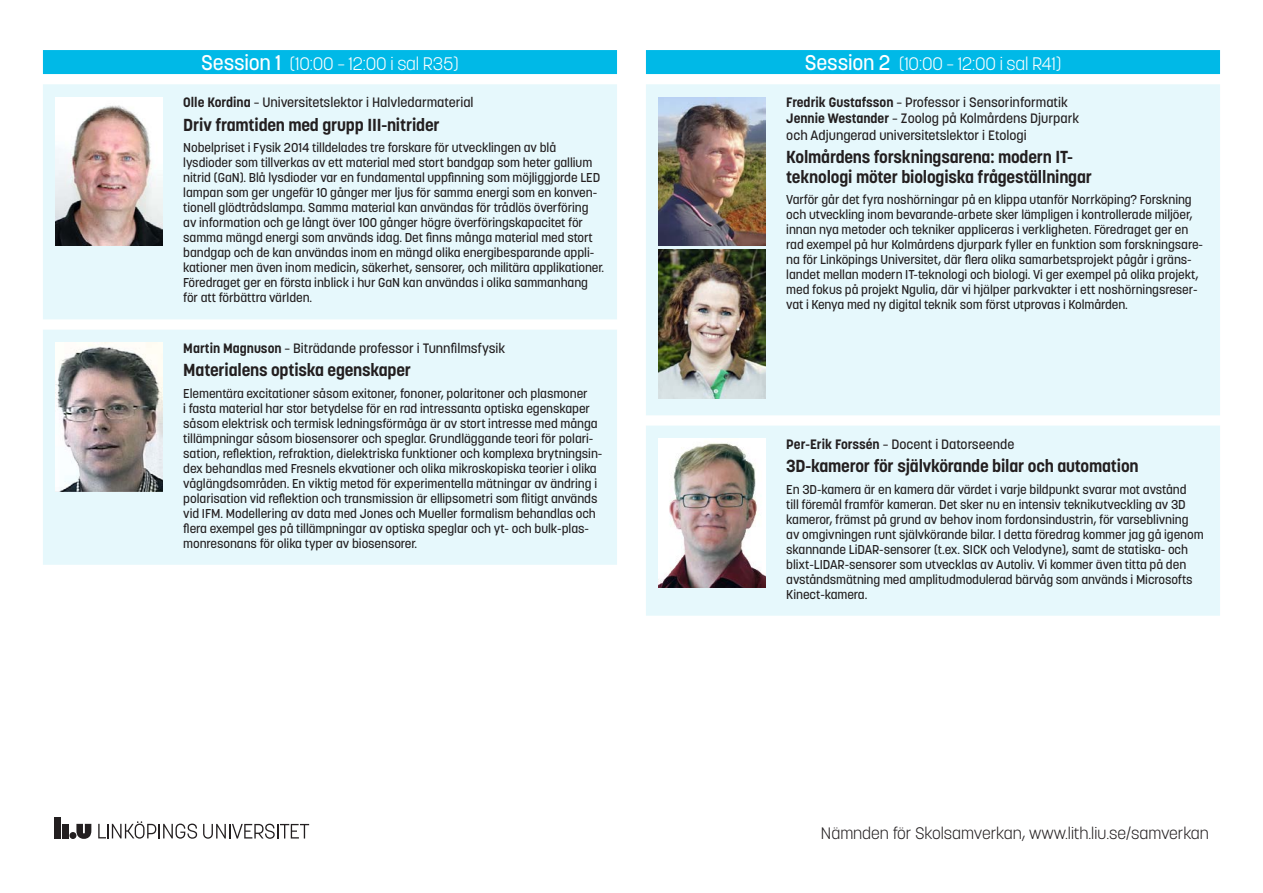
<style>
.page{position:relative;width:1263px;height:893px;background:#fff}
.page>*{position:absolute;margin:0;border:0;box-sizing:border-box;transform-origin:0 0}
.t1{font:300 18px "Korolev Li U";letter-spacing:-.01em;color:#fff}
.t2{font:700 17.25px/19.5px "Korolev Li U";letter-spacing:-.01em;color:#231f20}
.t3{font:300 16.5px "Korolev Li U";color:#231f20}
.t4{font:500 13.5px/16.2px "Korolev Li U";color:#231f20}
.t5{font:500 12.75px/15px "Korolev Li U";letter-spacing:-.005em;color:#231f20}
.s1{font-weight:500;font-size:21px}
.s2{font-weight:700}
</style>
<div class="page">
<div style="left:62px;top:824px;width:7px;height:14px;background:#231f20"></div>
<div style="left:54px;top:817px;width:7px;height:21px;background:#231f20"></div>
<div style="left:69px;top:832px;width:7px;height:7px;background:#231f20;border-radius:50%"></div>
<svg style="left:76px;top:824px;width:15px;height:15px"></svg>
<svg style="left:203px;top:824px;width:106px;height:15px"></svg>
<svg style="left:98px;top:821px;width:99px;height:18px"></svg>
<div style="left:43px;top:50px;width:574px;height:24px;background:#00b9e7"></div>
<div style="left:43px;top:84px;width:574px;height:235px;background:#e6f8fc"></div>
<img style="left:56px;top:97px;width:106px;height:149px">
<div style="left:43px;top:330px;width:574px;height:235px;background:#e6f8fc"></div>
<img style="left:56px;top:342px;width:106px;height:149px">
<div style="left:646px;top:50px;width:574px;height:24px;background:#00b9e7"></div>
<div style="left:646px;top:84px;width:574px;height:331px;background:#e6f8fc"></div>
<img style="left:659px;top:97px;width:106px;height:149px">
<img style="left:659px;top:249px;width:106px;height:149px">
<div style="left:646px;top:426px;width:574px;height:190px;background:#e6f8fc"></div>
<img style="left:659px;top:438px;width:106px;height:149px">
<h1 class="t1" style="left:201px;top:51px;width:259px"><span class="s1">Session 1</span> (10:00 – 12:00 i sal R35)</h1>
<p class="t4" style="left:183px;top:94px;width:292px"><span class="s2">Olle Kordina</span> – Universitetslektor i Halvledarmaterial</p>
<h2 class="t2" style="left:183px;top:115px;width:258px">Driv framtiden med grupp III-nitrider</h2>
<p class="t5" style="left:183px;top:140px;width:422px">Nobelpriset i Fysik 2014 tilldelades tre forskare för utvecklingen av blå lysdioder som tillverkas av ett material med stort bandgap som heter gallium nitrid (GaN). Blå lysdioder var en fundamental uppfinning som möjliggjorde LED lampan som ger ungefär 10 gånger mer ljus för samma energi som en konven&shy;tionell glödtrådslampa. Samma material kan användas för trådlös överföring av information och ge långt över 100 gånger högre överföringskapacitet för samma mängd energi som används idag. Det finns många material med stort bandgap och de kan användas inom en mängd olika energibesparande appli&shy;kationer men även inom medicin, säkerhet, sensorer, och militära applikationer.<br>Föredraget ger en första inblick i hur GaN kan användas i olika sammanhang för att förbättra världen.</p>
<p class="t4" style="left:183px;top:339px;width:324px"><span class="s2">Martin Magnuson</span> – Biträdande professor i Tunnfilmsfysik</p>
<h2 class="t2" style="left:183px;top:360px;width:229px">Materialens optiska egenskaper</h2>
<p class="t5" style="left:183px;top:385px;width:421px">Elementära excitationer såsom exitoner, fononer, polaritoner och plasmoner<br>i fasta material har stor betydelse för en rad intressanta optiska egenskaper såsom elektrisk och termisk ledningsförmåga är av stort intresse med många tillämpningar såsom biosensorer och speglar. Grundläggande teori för polari&shy;sation, reflektion, refraktion, dielektriska funktioner och komplexa brytningsin&shy;dex behandlas med Fresnels ekvationer och olika mikroskopiska teorier i olika våglängdsområden. En viktig metod för experimentella mätningar av ändring i polarisation vid reflektion och transmission är ellipsometri som flitigt används vid IFM. Modellering av data med Jones och Mueller formalism behandlas och flera exempel ges på tillämpningar av optiska speglar och yt- och bulk-plas&shy;monresonans för olika typer av biosensorer.</p>
<h1 class="t1" style="left:805px;top:51px;width:258px"><span class="s1">Session 2</span> (10:00 – 12:00 i sal R41)</h1>
<p class="t4" style="left:786px;top:94px;width:295px"><span class="s2">Fredrik Gustafsson</span> – Professor i Sensorinformatik<br><span class="s2">Jennie Westander</span> – Zoolog på Kolmårdens Djurpark och Adjungerad universitetslektor i Etologi</p>
<h2 class="t2" style="left:786px;top:147px;width:307px">Kolmårdens forskningsarena: modern IT&shy;teknologi möter biologiska frågeställningar</h2>
<p class="t5" style="left:786px;top:192px;width:418px">Varför går det fyra noshörningar på en klippa utanför Norrköping? Forskning och utveckling inom bevarande-arbete sker lämpligen i kontrollerade miljöer, innan nya metoder och tekniker appliceras i verkligheten. Föredraget ger en rad exempel på hur Kolmårdens djurpark fyller en funktion som forskningsare&shy;na för Linköpings Universitet, där flera olika samarbetsprojekt pågår i gräns&shy;landet mellan modern IT-teknologi och biologi. Vi ger exempel på olika projekt, med fokus på projekt Ngulia, där vi hjälper parkvakter i ett noshörningsreser&shy;vat i Kenya med ny digital teknik som först utprovas i Kolmården.</p>
<p class="t4" style="left:786px;top:435px;width:230px"><span class="s2">Per-Erik Forssén</span> – Docent i Datorseende</p>
<h2 class="t2" style="left:786px;top:456px;width:354px">3D-kameror för självkörande bilar och automation</h2>
<p class="t5" style="left:786px;top:481px;width:419px">En 3D-kamera är en kamera där värdet i varje bildpunkt svarar mot avstånd<br>till föremål framför kameran. Det sker nu en intensiv teknikutveckling av 3D kameror, främst på grund av behov inom fordonsindustrin, för varseblivning av omgivningen runt självkörande bilar. I detta föredrag kommer jag gå igenom skannande LiDAR-sensorer (t.ex. SICK och Velodyne), samt de statiska- och blixt-LIDAR-sensorer som utvecklas av Autoliv. Vi kommer även titta på den avståndsmätning med amplitudmodulerad bärvåg som används i Microsofts Kinect-kamera.</p>
<p class="t3" style="left:821px;top:822px;width:389px">Nämnden för Skolsamverkan, www.lith.liu.se/samverkan</p>
</div>
